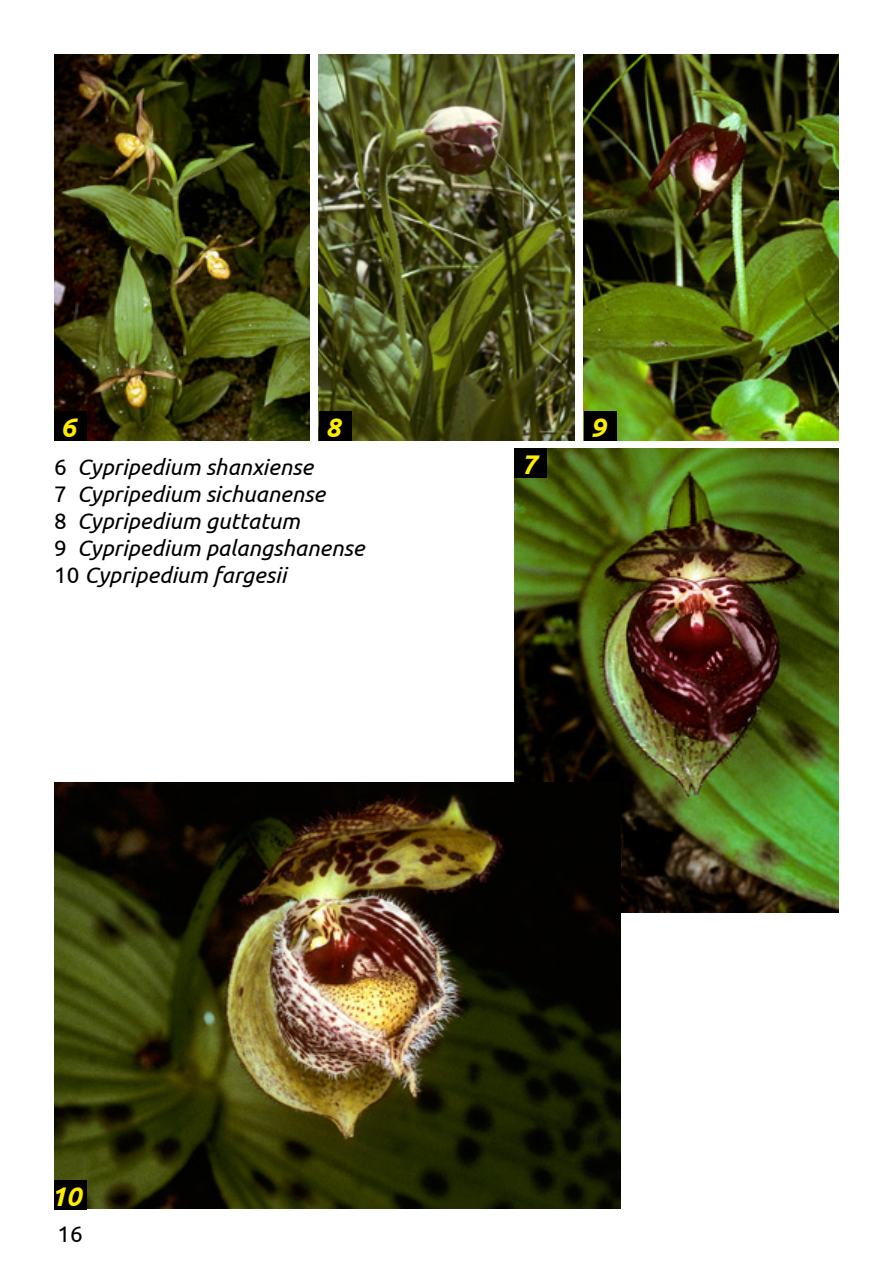
<style>
.page{position:relative;width:893px;height:1263px;background:#fff}
.page>*{position:absolute;margin:0;border:0;box-sizing:border-box;transform-origin:0 0}
.Bildnummer{font:italic 700 27px "Ubuntu";color:#ffed00}
.t1{font:italic 22.5px "Ubuntu";color:#000}
.t2{font:22.5px "Ubuntu";color:#000}
.s1{font-style:normal}
</style>
<div class="page">
<img style="left:54px;top:54px;width:255px;height:387px">
<img style="left:514px;top:449px;width:325px;height:463px">
<img style="left:54px;top:783px;width:567px;height:426px">
<div style="left:514px;top:449px;width:33px;height:29px;background:#000"></div>
<div style="left:54px;top:412px;width:33px;height:29px;background:#000"></div>
<div style="left:54px;top:1181px;width:33px;height:29px;background:#000"></div>
<img style="left:584px;top:54px;width:255px;height:387px">
<div style="left:584px;top:412px;width:32px;height:29px;background:#000"></div>
<img style="left:319px;top:54px;width:255px;height:387px">
<div style="left:319px;top:412px;width:32px;height:29px;background:#000"></div>
<p class="Bildnummer" style="left:61px;top:411px;width:17px">6</p>
<p class="Bildnummer" style="left:325px;top:411px;width:17px">8</p>
<p class="Bildnummer" style="left:590px;top:411px;width:17px">9</p>
<p class="t1" style="left:54px;top:453px;width:261px"><span class="s1">6</span> Cypripedium shanxiense</p>
<p class="t1" style="left:54px;top:480px;width:273px"><span class="s1">7</span> Cypripedium sichuanense</p>
<p class="t1" style="left:54px;top:507px;width:247px"><span class="s1">8</span> Cypripedium guttatum</p>
<p class="t1" style="left:54px;top:534px;width:312px"><span class="s1">9</span> Cypripedium palangshanense</p>
<p class="t1" style="left:54px;top:561px;width:234px"><span class="s1">10</span> Cypripedium fargesii</p>
<p class="Bildnummer" style="left:521px;top:448px;width:17px">7</p>
<p class="Bildnummer" style="left:51px;top:1180px;width:32px">10</p>
<p class="t2" style="left:58px;top:1220px;width:27px">16</p>
</div>
